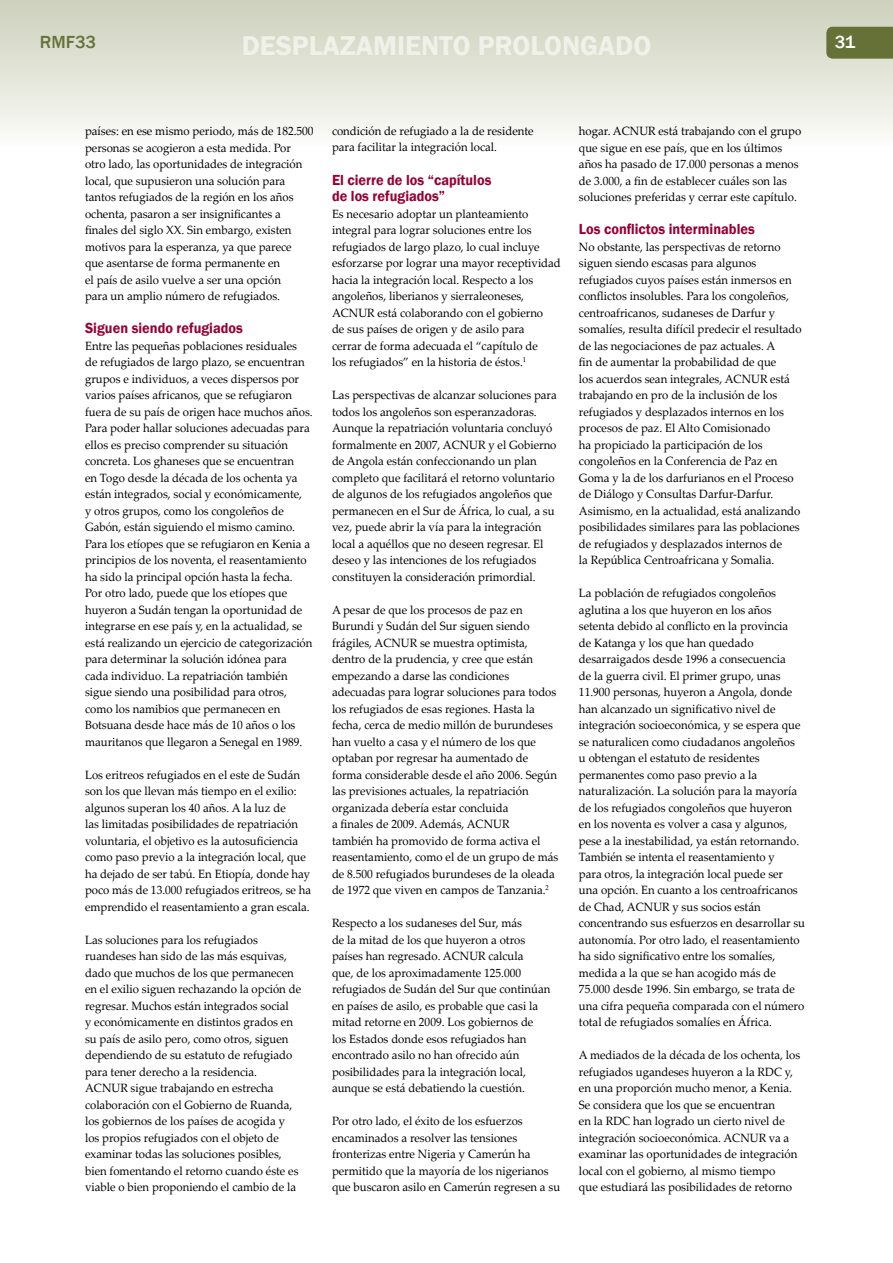
<style>
.page{position:relative;width:893px;height:1263px;background:#fff}
.page>*{position:absolute;margin:0;border:0;box-sizing:border-box;transform-origin:0 0}
.t1{font:600 27.9px "Franklin Gothic";color:#f0f2ea}
.t2{font:500 18px "Franklin Gothic";color:#667138}
.t3{font:500 18px "Franklin Gothic";color:#fff}
.t4{font:600 15px/16.5px "Franklin Gothic";color:#960032;scale:.95 1}
.t5{font:12px/16.5px "Palatino Linotype";color:#000;scale:.95 1}
</style>
<div class="page">
<div style="left:0;top:0;width:893px;height:147px;background:linear-gradient(to bottom,#ccd0bb,#fbfcf9)"></div>
<div style="left:826px;top:27px;width:67px;height:32px;background:#667138"></div>
<h2 class="t2" style="left:40px;top:31px;width:58px">RMF33</h2>
<h1 class="t1" style="left:242px;top:28px;width:409px">DESPLAZAMIENTO PROLON GADO</h1>
<h2 class="t3" style="left:835px;top:31px;width:22px">31</h2>
<p class="t5" style="left:85px;top:122px;width:242px">países: en ese mismo periodo, más de 182.500 personas se acogieron a esta medida. Por otro lado, las oportunidades de integración local, que supusieron una solución para tantos refugiados de la región en los años ochenta, pasaron a ser insignificantes a finales del siglo XX. Sin embargo, existen motivos para la esperanza, ya que parece<br>que asentarse de forma permanente en<br>el país de asilo vuelve a ser una opción<br>para un amplio número de refugiados.</p>
<p class="t4" style="left:85px;top:320px;width:168px">Siguen siendo refugiados</p>
<p class="t5" style="left:85px;top:337px;width:241px">Entre las pequeñas poblaciones residuales<br>de refugiados de largo plazo, se encuentran grupos e individuos, a veces dispersos por varios países africanos, que se refugiaron fuera de su país de origen hace muchos años.<br>Para poder hallar soluciones adecuadas para ellos es preciso comprender su situación concreta. Los ghaneses que se encuentran<br>en Togo desde la década de los ochenta ya están integrados, social y económicamente,<br>y otros grupos, como los congoleños de Gabón, están siguiendo el mismo camino.<br>Para los etíopes que se refugiaron en Kenia a principios de los noventa, el reasentamiento ha sido la principal opción hasta la fecha.<br>Por otro lado, puede que los etíopes que huyeron a Sudán tengan la oportunidad de integrarse en ese país y, en la actualidad, se está realizando un ejercicio de categorización para determinar la solución idónea para cada individuo. La repatriación también sigue siendo una posibilidad para otros, como los namibios que permanecen en Botsuana desde hace más de 10 años o los mauritanos que llegaron a Senegal en 1989.</p>
<p class="t5" style="left:85px;top:766px;width:240px">Los eritreos refugiados en el este de Sudán son los que llevan más tiempo en el exilio: algunos superan los 40 años. A la luz de<br>las limitadas posibilidades de repatriación voluntaria, el objetivo es la autosuficiencia como paso previo a la integración local, que ha dejado de ser tabú. En Etiopía, donde hay poco más de 13.000 refugiados eritreos, se ha emprendido el reasentamiento a gran escala.</p>
<p class="t5" style="left:85px;top:931px;width:229px">Las soluciones para los refugiados ruandeses han sido de las más esquivas, dado que muchos de los que permanecen en el exilio siguen rechazando la opción de regresar. Muchos están integrados social<br>y económicamente en distintos grados en su país de asilo pero, como otros, siguen dependiendo de su estatuto de refugiado para tener derecho a la residencia.<br>ACNUR sigue trabajando en estrecha colaboración con el Gobierno de Ruanda, los gobiernos de los países de acogida y los propios refugiados con el objeto de examinar todas las soluciones posibles, bien fomentando el retorno cuando éste es viable o bien proponiendo el cambio de la</p>
<p class="t5" style="left:332px;top:122px;width:214px">condición de refugiado a la de residente para facilitar la integración local.</p>
<p class="t4" style="left:332px;top:171px;width:169px">El cierre de los “capítulos de los refugiados”</p>
<p class="t5" style="left:332px;top:205px;width:242px">Es necesario adoptar un planteamiento integral para lograr soluciones entre los refugiados de largo plazo, lo cual incluye esforzarse por lograr una mayor receptividad hacia la integración local. Respecto a los angoleños, liberianos y sierraleoneses, ACNUR está colaborando con el gobierno<br>de sus países de origen y de asilo para<br>cerrar de forma adecuada el “capítulo de<br>los refugiados” en la historia de éstos.<sup>1</sup></p>
<p class="t5" style="left:332px;top:386px;width:238px">Las perspectivas de alcanzar soluciones para todos los angoleños son esperanzadoras.<br>Aunque la repatriación voluntaria concluyó formalmente en 2007, ACNUR y el Gobierno de Angola están confeccionando un plan completo que facilitará el retorno voluntario de algunos de los refugiados angoleños que permanecen en el Sur de África, lo cual, a su vez, puede abrir la vía para la integración local a aquéllos que no deseen regresar. El deseo y las intenciones de los refugiados constituyen la consideración primordial.</p>
<p class="t5" style="left:332px;top:601px;width:240px">A pesar de que los procesos de paz en Burundi y Sudán del Sur siguen siendo frágiles, ACNUR se muestra optimista, dentro de la prudencia, y cree que están empezando a darse las condiciones adecuadas para lograr soluciones para todos los refugiados de esas regiones. Hasta la fecha, cerca de medio millón de burundeses han vuelto a casa y el número de los que optaban por regresar ha aumentado de forma considerable desde el año 2006. Según las previsiones actuales, la repatriación organizada debería estar concluida<br>a finales de 2009. Además, ACNUR<br>también ha promovido de forma activa el reasentamiento, como el de un grupo de más de 8.500 refugiados burundeses de la oleada de 1972 que viven en campos de Tanzania.<sup>2</sup></p>
<p class="t5" style="left:332px;top:914px;width:231px">Respecto a los sudaneses del Sur, más<br>de la mitad de los que huyeron a otros países han regresado. ACNUR calcula<br>que, de los aproximadamente 125.000 refugiados de Sudán del Sur que continúan en países de asilo, es probable que casi la mitad retorne en 2009. Los gobiernos de los Estados donde esos refugiados han encontrado asilo no han ofrecido aún posibilidades para la integración local, aunque se está debatiendo la cuestión.</p>
<p class="t5" style="left:332px;top:1112px;width:242px">Por otro lado, el éxito de los esfuerzos encaminados a resolver las tensiones fronterizas entre Nigeria y Camerún ha permitido que la mayoría de los nigerianos que buscaron asilo en Camerún regresen a su</p>
<p class="t5" style="left:579px;top:122px;width:235px">hogar. ACNUR está trabajando con el grupo que sigue en ese país, que en los últimos años ha pasado de 17.000 personas a menos de 3.000, a fin de establecer cuáles son las soluciones preferidas y cerrar este capítulo.</p>
<p class="t4" style="left:579px;top:221px;width:187px">Los conflictos interminables</p>
<p class="t5" style="left:579px;top:238px;width:236px">No obstante, las perspectivas de retorno siguen siendo escasas para algunos refugiados cuyos países están inmersos en conflictos insolubles. Para los congoleños, centroafricanos, sudaneses de Darfur y somalíes, resulta difícil predecir el resultado de las negociaciones de paz actuales. A<br>fin de aumentar la probabilidad de que<br>los acuerdos sean integrales, ACNUR está trabajando en pro de la inclusión de los refugiados y desplazados internos en los procesos de paz. El Alto Comisionado<br>ha propiciado la participación de los congoleños en la Conferencia de Paz en Goma y la de los darfurianos en el Proceso de Diálogo y Consultas Darfur-Darfur.<br>Asimismo, en la actualidad, está analizando posibilidades similares para las poblaciones de refugiados y desplazados internos de<br>la República Centroafricana y Somalia.</p>
<p class="t5" style="left:579px;top:584px;width:240px">La población de refugiados congoleños aglutina a los que huyeron en los años setenta debido al conflicto en la provincia<br>de Katanga y los que han quedado desarraigados desde 1996 a consecuencia<br>de la guerra civil. El primer grupo, unas 11.900 personas, huyeron a Angola, donde han alcanzado un significativo nivel de integración socioeconómica, y se espera que se naturalicen como ciudadanos angoleños<br>u obtengan el estatuto de residentes permanentes como paso previo a la naturalización. La solución para la mayoría de los refugiados congoleños que huyeron en los noventa es volver a casa y algunos, pese a la inestabilidad, ya están retornando.<br>También se intenta el reasentamiento y<br>para otros, la integración local puede ser una opción. En cuanto a los centroafricanos de Chad, ACNUR y sus socios están concentrando sus esfuerzos en desarrollar su autonomía. Por otro lado, el reasentamiento ha sido significativo entre los somalíes, medida a la que se han acogido más de 75.000 desde 1996. Sin embargo, se trata de una cifra pequeña comparada con el número total de refugiados somalíes en África.</p>
<p class="t5" style="left:579px;top:1046px;width:234px">A mediados de la década de los ochenta, los refugiados ugandeses huyeron a la RDC y, en una proporción mucho menor, a Kenia.<br>Se considera que los que se encuentran<br>en la RDC han logrado un cierto nivel de integración socioeconómica. ACNUR va a examinar las oportunidades de integración local con el gobierno, al mismo tiempo<br>que estudiará las posibilidades de retorno</p>
</div>
